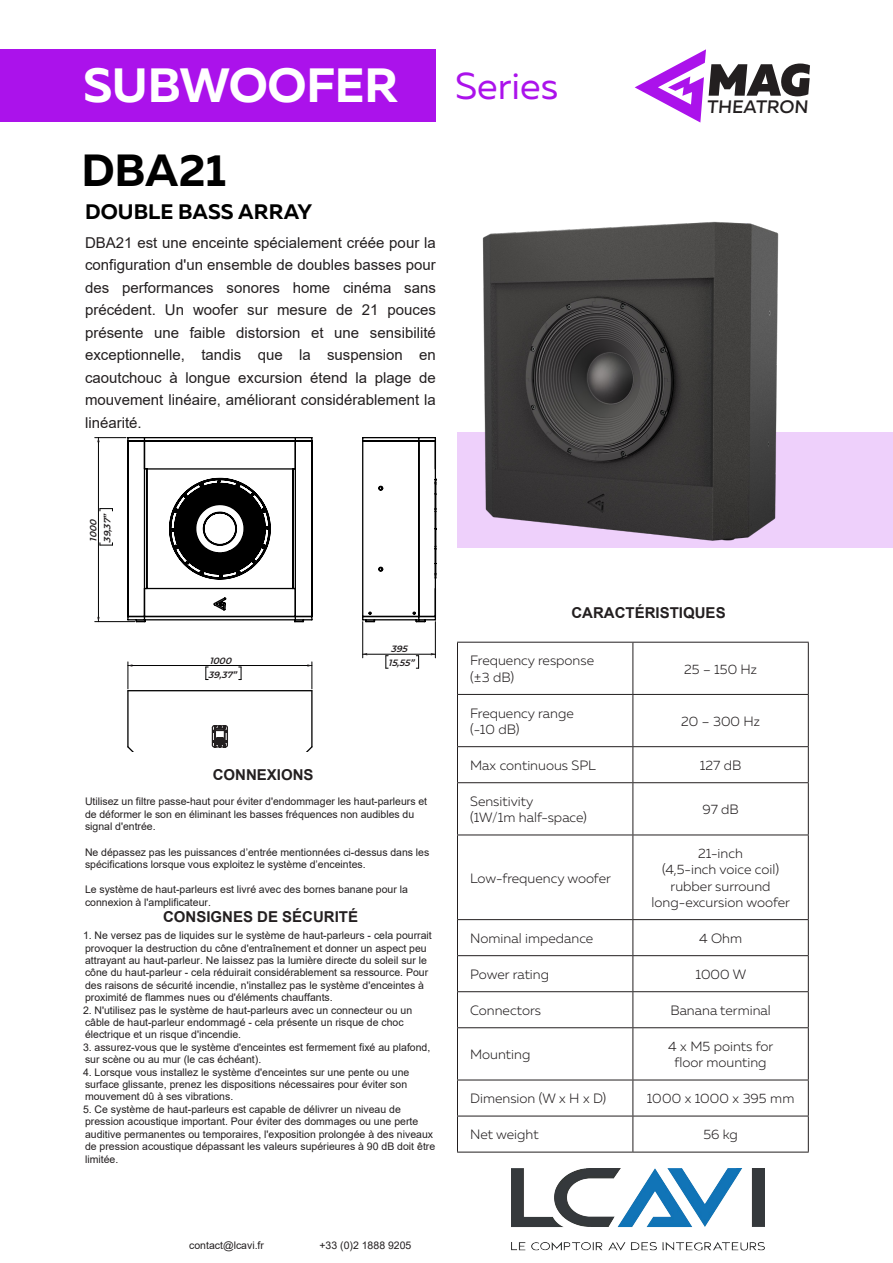
<style>
.page{position:relative;width:893px;height:1263px;background:#fff}
.page>*{position:absolute;margin:0;border:0;box-sizing:border-box;transform-origin:0 0}
.t1{font:700 48px "Muller";letter-spacing:-.005em;color:#fff}
.t2{font:700 45px "Muller";letter-spacing:-.005em;color:#000}
.t3{font:700 43.5px "Muller";letter-spacing:-.01em;color:#fff}
.t4{font:700 21px "Muller";letter-spacing:.005em;color:#000}
.t5{font:500 18px "Muller";color:#231f20}
.t6{font:15px/22.5px "Arial";color:#231f20;text-align:justify}
.t7{font:700 15px "Arial";color:#231f20}
.t8{font:300 13.5px/16.2px "Muller";color:#231f20}
.t9{font:10.5px/12.5px "Arial";color:#231f20}
.t10{font:italic 600 9.15px/14.1px "Montserrat";color:#231f20}
.s1{font-weight:400;font-size:37.5px;color:#ab12eb}
</style>
<div class="page">
<div style="left:1px;top:50px;width:435px;height:72px;background:#ab12eb"></div>
<svg style="left:635px;top:49px;width:175px;height:74px"></svg>
<div style="left:1px;top:49px;width:435px;height:71px;background:#ab12eb"></div>
<div style="left:457px;top:432px;width:436px;height:116px;background:#eed0fb"></div>
<hr style="left:457px;top:642px;width:176px;height:1px;background:#231f20">
<hr style="left:457px;top:642px;width:1px;height:52px;background:#231f20">
<hr style="left:633px;top:642px;width:176px;height:1px;background:#231f20">
<hr style="left:632px;top:642px;width:1px;height:52px;background:#231f20">
<hr style="left:808px;top:642px;width:1px;height:52px;background:#231f20">
<hr style="left:457px;top:694px;width:176px;height:1px;background:#231f20">
<hr style="left:457px;top:695px;width:1px;height:51px;background:#231f20">
<hr style="left:633px;top:694px;width:176px;height:1px;background:#231f20">
<hr style="left:632px;top:695px;width:1px;height:51px;background:#231f20">
<hr style="left:808px;top:695px;width:1px;height:51px;background:#231f20">
<hr style="left:457px;top:746px;width:176px;height:1px;background:#231f20">
<hr style="left:457px;top:747px;width:1px;height:35px;background:#231f20">
<hr style="left:633px;top:746px;width:176px;height:1px;background:#231f20">
<hr style="left:632px;top:747px;width:1px;height:35px;background:#231f20">
<hr style="left:808px;top:747px;width:1px;height:35px;background:#231f20">
<hr style="left:457px;top:782px;width:176px;height:1px;background:#231f20">
<hr style="left:457px;top:783px;width:1px;height:51px;background:#231f20">
<hr style="left:633px;top:782px;width:176px;height:1px;background:#231f20">
<hr style="left:632px;top:783px;width:1px;height:51px;background:#231f20">
<hr style="left:808px;top:783px;width:1px;height:51px;background:#231f20">
<hr style="left:457px;top:834px;width:176px;height:1px;background:#231f20">
<hr style="left:457px;top:835px;width:1px;height:84px;background:#231f20">
<hr style="left:633px;top:834px;width:176px;height:1px;background:#231f20">
<hr style="left:632px;top:835px;width:1px;height:84px;background:#231f20">
<hr style="left:808px;top:835px;width:1px;height:84px;background:#231f20">
<hr style="left:457px;top:919px;width:176px;height:1px;background:#231f20">
<hr style="left:457px;top:920px;width:1px;height:35px;background:#231f20">
<hr style="left:633px;top:919px;width:176px;height:1px;background:#231f20">
<hr style="left:632px;top:920px;width:1px;height:35px;background:#231f20">
<hr style="left:808px;top:920px;width:1px;height:35px;background:#231f20">
<hr style="left:457px;top:955px;width:176px;height:1px;background:#231f20">
<hr style="left:457px;top:956px;width:1px;height:35px;background:#231f20">
<hr style="left:633px;top:955px;width:176px;height:1px;background:#231f20">
<hr style="left:632px;top:956px;width:1px;height:35px;background:#231f20">
<hr style="left:808px;top:956px;width:1px;height:35px;background:#231f20">
<hr style="left:457px;top:991px;width:176px;height:1px;background:#231f20">
<hr style="left:457px;top:992px;width:1px;height:35px;background:#231f20">
<hr style="left:633px;top:991px;width:176px;height:1px;background:#231f20">
<hr style="left:632px;top:992px;width:1px;height:35px;background:#231f20">
<hr style="left:808px;top:992px;width:1px;height:35px;background:#231f20">
<hr style="left:457px;top:1027px;width:176px;height:1px;background:#231f20">
<hr style="left:457px;top:1028px;width:1px;height:52px;background:#231f20">
<hr style="left:633px;top:1027px;width:176px;height:1px;background:#231f20">
<hr style="left:632px;top:1028px;width:1px;height:52px;background:#231f20">
<hr style="left:808px;top:1028px;width:1px;height:52px;background:#231f20">
<hr style="left:457px;top:1080px;width:176px;height:1px;background:#231f20">
<hr style="left:457px;top:1080px;width:1px;height:36px;background:#231f20">
<hr style="left:633px;top:1080px;width:176px;height:1px;background:#231f20">
<hr style="left:632px;top:1080px;width:1px;height:36px;background:#231f20">
<hr style="left:808px;top:1080px;width:1px;height:36px;background:#231f20">
<hr style="left:457px;top:1116px;width:176px;height:1px;background:#231f20">
<hr style="left:457px;top:1116px;width:1px;height:36px;background:#231f20">
<hr style="left:633px;top:1116px;width:176px;height:1px;background:#231f20">
<hr style="left:632px;top:1116px;width:1px;height:36px;background:#231f20">
<hr style="left:808px;top:1116px;width:1px;height:36px;background:#231f20">
<hr style="left:457px;top:1152px;width:176px;height:1px;background:#231f20">
<hr style="left:633px;top:1152px;width:176px;height:1px;background:#231f20">
<img style="left:482px;top:221px;width:297px;height:320px">
<hr style="left:435px;top:622px;width:1px;height:36px;background:#000">
<hr style="left:362px;top:622px;width:1px;height:36px;background:#000">
<hr style="left:95px;top:621px;width:40px;height:1px;background:#000">
<hr style="left:95px;top:437px;width:31px;height:1px;background:#000">
<svg style="left:363px;top:653px;width:72px;height:16px"></svg>
<svg style="left:128px;top:662px;width:185px;height:27px"></svg>
<svg style="left:97px;top:438px;width:16px;height:184px"></svg>
<svg style="left:127px;top:437px;width:186px;height:186px"></svg>
<svg style="left:362px;top:437px;width:75px;height:186px"></svg>
<hr style="left:311px;top:691px;width:2px;height:56px;background:#000">
<hr style="left:128px;top:690px;width:184px;height:1px;background:#000">
<hr style="left:127px;top:691px;width:2px;height:56px;background:#000">
<svg style="left:127px;top:745px;width:6px;height:6px"></svg>
<svg style="left:307px;top:745px;width:6px;height:6px"></svg>
<svg style="left:211px;top:725px;width:17px;height:23px"></svg>
<img style="left:512px;top:1168px;width:252px;height:82px">
<h1 class="t1" style="left:83px;top:55px;width:477px">SUBWOOFER <span class="s1">Series</span></h1>
<h3 class="t3" style="left:82px;top:59px;width:337px">PERFORMANCE</h3>
<p class="t2" style="left:82px;top:142px;width:146px">DBA21</p>
<p class="t4" style="left:85px;top:198px;width:229px">DOUBLE BASS ARRAY</p>
<p class="t6" style="left:85px;top:231px;width:352px">DBA21 est une enceinte spécialement créée pour la configuration d'un ensemble de doubles basses pour des performances sonores home cinéma sans précédent. Un woofer sur mesure de 21 pouces présente une faible distorsion et une sensibilité exceptionnelle, tandis que la suspension en caoutchouc à longue excursion étend la plage de mouvement linéaire, améliorant considérablement la linéarité.</p>
<h3 class="t5" style="left:707px;top:95px;width:105px">THEATRON</h3>
<p class="t10" style="left:86px;top:543px;width:33px;rotate:-90deg">1000<br>39,37”</p>
<p class="t7" style="left:571px;top:602px;width:156px">CARACTÉRISTIQUES</p>
<p class="t10" style="left:208px;top:653px;width:33px">1000<br>39,37”</p>
<p class="t10" style="left:388px;top:641px;width:30px">395<br>15,55”</p>
<p class="t7" style="left:213px;top:764px;width:102px">CONNEXIONS</p>
<p class="t9" style="left:85px;top:795px;width:344px">Utilisez un filtre passe-haut pour éviter d'endommager les haut-parleurs et de déformer le son en éliminant les basses fréquences non audibles du signal d'entrée.</p>
<p class="t9" style="left:85px;top:845px;width:346px">Ne dépassez pas les puissances d’entrée mentionnées ci-dessus dans les spécifications lorsque vous exploitez le système d’enceintes.</p>
<p class="t9" style="left:85px;top:883px;width:324px">Le système de haut-parleurs est livré avec des bornes banane pour la connexion à l'amplificateur.</p>
<p class="t7" style="left:163px;top:906px;width:197px">CONSIGNES DE SÉCURITÉ</p>
<p class="t9" style="left:83px;top:929px;width:350px">1. Ne versez pas de liquides sur le système de haut-parleurs - cela pourrait provoquer la destruction du cône d'entraînement et donner un aspect peu attrayant au haut-parleur. Ne laissez pas la lumière directe du soleil sur le cône du haut-parleur - cela réduirait considérablement sa ressource. Pour des raisons de sécurité incendie, n'installez pas le système d'enceintes à proximité de flammes nues ou d'éléments chauffants.</p>
<p class="t9" style="left:83px;top:1003px;width:331px">2. N'utilisez pas le système de haut-parleurs avec un connecteur ou un câble de haut-parleur endommagé - cela présente un risque de choc électrique et un risque d'incendie.</p>
<p class="t9" style="left:83px;top:1041px;width:349px">3. assurez-vous que le système d'enceintes est fermement fixé au plafond, sur scène ou au mur (le cas échéant).</p>
<p class="t9" style="left:83px;top:1066px;width:328px">4. Lorsque vous installez le système d'enceintes sur une pente ou une surface glissante, prenez les dispositions nécessaires pour éviter son mouvement dû à ses vibrations.</p>
<p class="t9" style="left:83px;top:1103px;width:354px">5. Ce système de haut-parleurs est capable de délivrer un niveau de pression acoustique important. Pour éviter des dommages ou une perte auditive permanentes ou temporaires, l'exposition prolongée à des niveaux de pression acoustique dépassant les valeurs supérieures à 90 dB doit être limitée.</p>
<p class="t9" style="left:189px;top:1239px;width:76px">contact@lcavi.fr</p>
<p class="t9" style="left:319px;top:1239px;width:93px">+33 (0)2 1888 9205</p>
<p class="t8" style="left:470px;top:652px;width:125px">Frequency response (±3 dB)</p>
<p class="t8" style="left:684px;top:661px;width:74px">25 – 150 Hz</p>
<p class="t8" style="left:470px;top:705px;width:105px">Frequency range (-10 dB)</p>
<p class="t8" style="left:681px;top:713px;width:80px">20 – 300 Hz</p>
<p class="t8" style="left:470px;top:757px;width:127px">Max continuous SPL</p>
<p class="t8" style="left:700px;top:757px;width:43px">127 dB</p>
<p class="t8" style="left:470px;top:793px;width:118px">Sensitivity<br>(1W/1m half-space)</p>
<p class="t8" style="left:702px;top:801px;width:38px">97 dB</p>
<p class="t8" style="left:470px;top:870px;width:142px">Low-frequency woofer</p>
<p class="t8" style="left:662px;top:845px;width:118px;text-align:center">21-inch<br>(4,5-inch voice coil)</p>
<p class="t8" style="left:652px;top:878px;width:140px;text-align:center">rubber surround long-excursion woofer</p>
<p class="t8" style="left:470px;top:930px;width:125px">Nominal impedance</p>
<p class="t8" style="left:699px;top:930px;width:45px">4 Ohm</p>
<p class="t8" style="left:470px;top:966px;width:80px">Power rating</p>
<p class="t8" style="left:695px;top:966px;width:52px">1000 W</p>
<p class="t8" style="left:470px;top:1002px;width:72px">Connectors</p>
<p class="t8" style="left:670px;top:1002px;width:102px">Banana terminal</p>
<p class="t8" style="left:470px;top:1046px;width:62px">Mounting</p>
<p class="t8" style="left:668px;top:1038px;width:107px">4 x M5 points for</p>
<p class="t8" style="left:675px;top:1054px;width:94px">floor mounting</p>
<p class="t8" style="left:470px;top:1090px;width:138px">Dimension (W x H x D)</p>
<p class="t8" style="left:647px;top:1090px;width:149px">1000 x 1000 х 395 mm</p>
<p class="t8" style="left:470px;top:1126px;width:70px">Net weight</p>
<p class="t8" style="left:703px;top:1126px;width:36px">56 kg</p>
</div>
